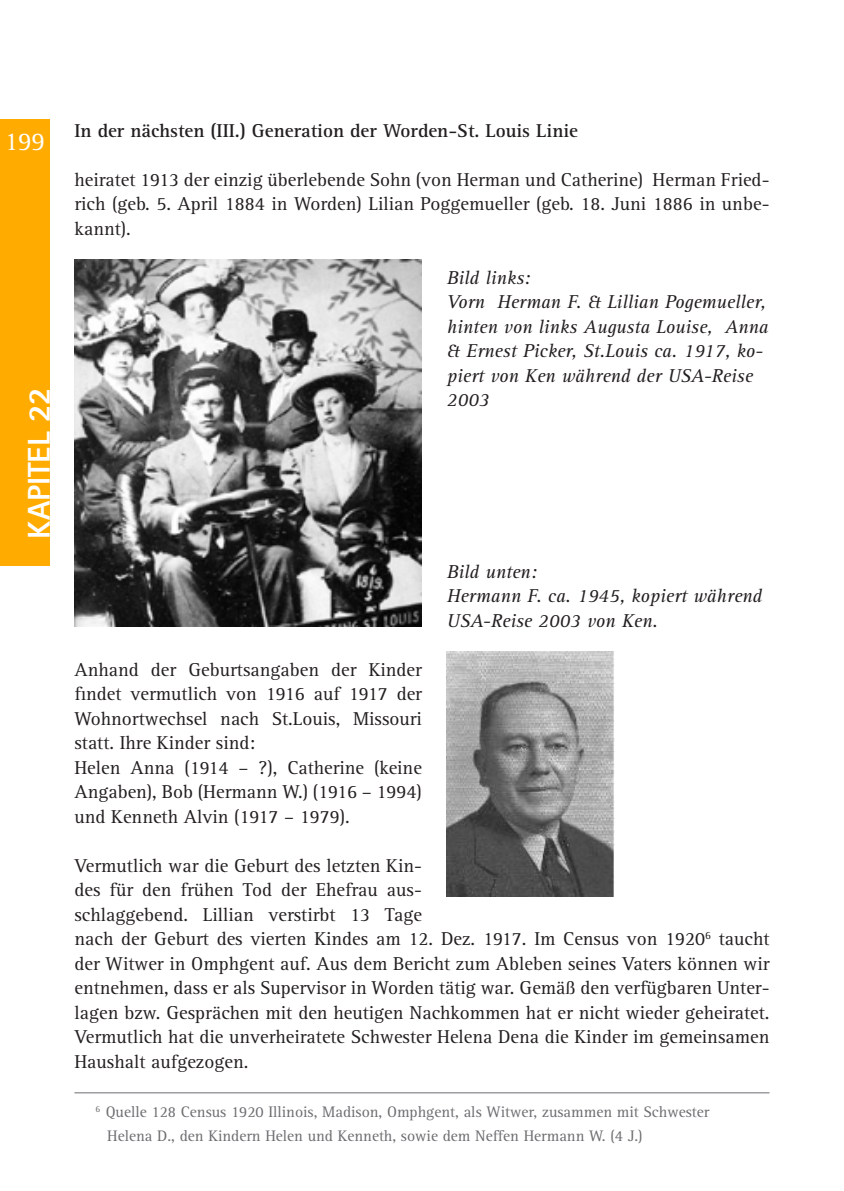
<style>
.page{position:relative;width:844px;height:1191px;background:#fff}
.page>*{position:absolute;margin:0;border:0;box-sizing:border-box;transform-origin:0 0}
.Kapitel{font:800 31.5px "Rotis Sans Serif Std";color:#fff}
.t1{font:26.25px "Rotis Serif Std";color:#fff}
.Fließtext{font:19.25px/24.5px "Rotis Serif Std";color:#231f20;text-align:justify}
.Fließtext-2{font:italic 19.25px/24.5px "Rotis Serif Std";color:#231f20}
.Fließtext-3{font:700 19.25px "Rotis Serif Std";color:#231f20}
.Fußnote{font:15.75px/24.5px "Rotis Serif Std";color:#6c6d70}
</style>
<div class="page">
<div style="left:0;top:119px;width:50px;height:446px;background:#ffab00"></div>
<img style="left:74px;top:259px;width:347px;height:368px">
<img style="left:446px;top:651px;width:168px;height:245px">
<hr style="left:74px;top:1092px;width:695px;height:1px;background:#6c6d70">
<h2 class="t1" style="left:4px;top:126px;width:42px">199</h2>
<p class="Kapitel" style="left:19px;top:538px;width:153px;rotate:-90deg">KAPITEL 22</p>
<p class="Fließtext-3" style="left:74px;top:119px;width:505px">In der nächsten (III.) Generation der Worden-St. Louis Linie</p>
<p class="Fließtext" style="left:74px;top:167px;width:696px">heiratet 1913 der einzig überlebende Sohn (von Herman und Catherine) Herman Fried&shy;rich (geb. 5. April 1884 in Worden) Lilian Poggemueller (geb. 18. Juni 1886 in unbe&shy;kannt).</p>
<p class="Fließtext-2" style="left:446px;top:266px;width:85px">Bild links:</p>
<p class="Fließtext-2" style="left:446px;top:290px;width:323px">Vorn Herman F. &amp; Lillian Pogemueller, hinten von links Augusta Louise, Anna &amp; Ernest Picker, St.Louis ca. 1917, ko&shy;piert von Ken während der USA-Reise<br>2003</p>
<p class="Fließtext" style="left:74px;top:657px;width:349px">Anhand der Geburtsangaben der Kinder findet vermutlich von 1916 auf 1917 der Wohnortwechsel nach St.Louis, Missouri statt. Ihre Kinder sind:</p>
<p class="Fließtext" style="left:74px;top:755px;width:349px">Helen Anna (1914 – ?), Catherine (keine Angaben), Bob (Hermann W.) (1916 – 1994) und Kenneth Alvin (1917 – 1979).</p>
<p class="Fließtext" style="left:74px;top:853px;width:349px">Vermutlich war die Geburt des letzten Kin&shy;des für den frühen Tod der Ehefrau aus&shy;schlaggebend. Lillian verstirbt 13 Tage</p>
<p class="Fließtext-2" style="left:446px;top:560px;width:91px">Bild unten:</p>
<p class="Fließtext-2" style="left:446px;top:584px;width:317px">Hermann F. ca. 1945, kopiert während<br>USA-Reise 2003 von Ken.</p>
<p class="Fließtext" style="left:74px;top:927px;width:696px">nach der Geburt des vierten Kindes am 12. Dez. 1917. Im Census von 1920<sup>6</sup> taucht der Witwer in Omphgent auf. Aus dem Bericht zum Ableben seines Vaters können wir entnehmen, dass er als Supervisor in Worden tätig war. Gemäß den verfügbaren Unter&shy;lagen bzw. Gesprächen mit den heutigen Nachkommen hat er nicht wieder geheiratet.<br>Vermutlich hat die unverheiratete Schwester Helena Dena die Kinder im gemeinsamen Haushalt aufgezogen.</p>
<p class="Fußnote" style="left:107px;top:1099px;width:603px;text-indent:-12px"><sup>6</sup> Quelle 128 Census 1920 Illinois, Madison, Omphgent, als Witwer, zusammen mit Schwester<br>Helena D., den Kindern Helen und Kenneth, sowie dem Neffen Hermann W. (4 J.)</p>
</div>
